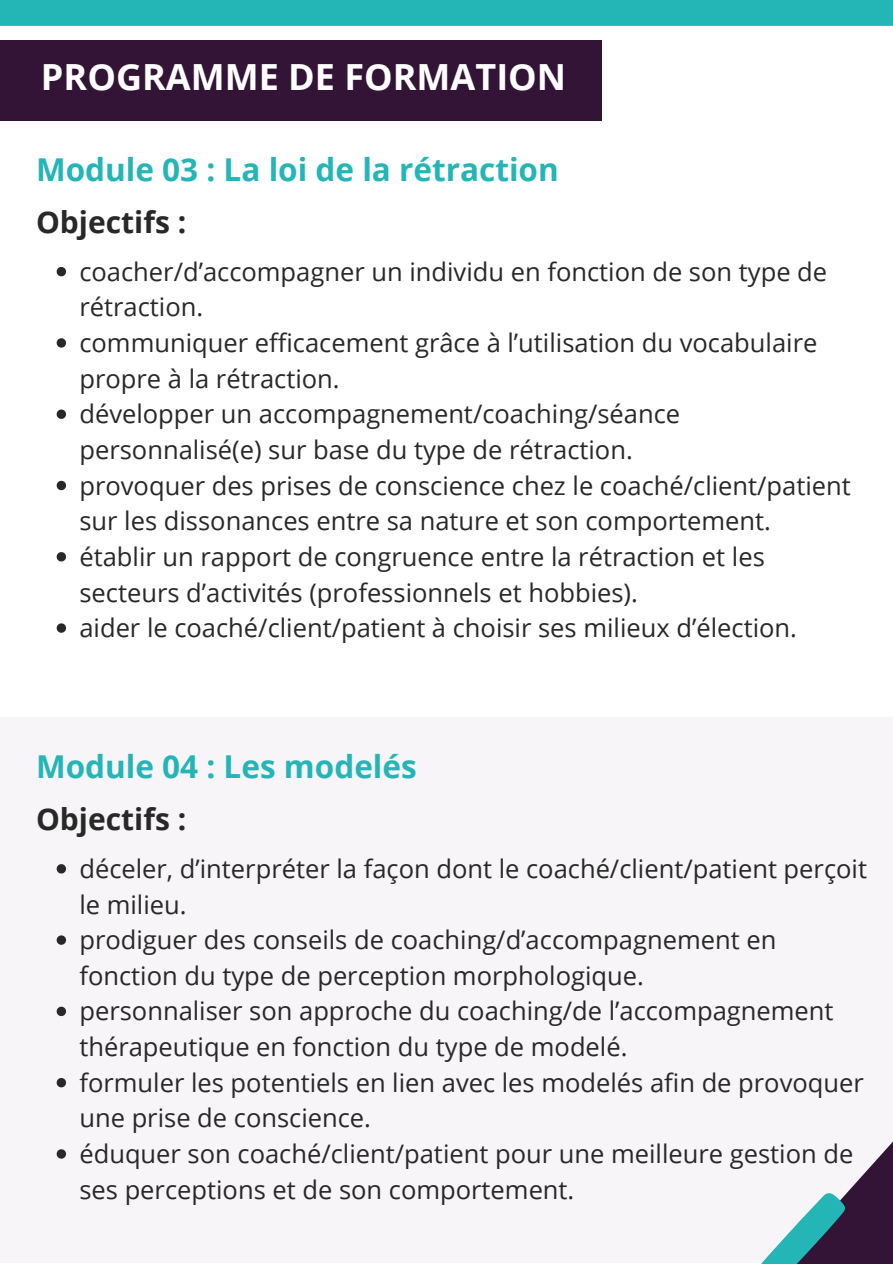
<style>
.page{position:relative;width:893px;height:1264px;background:#fff}
.page>*{position:absolute;margin:0;border:0;box-sizing:border-box;transform-origin:0 0}
.t1{font:700 36px "Open Sans";color:#fff}
.t2{font:700 31.5px "Open Sans";color:#24b5b7}
.t3{font:700 30px "Open Sans";color:#282828}
.t4{font:25.5px/35.5px "Open Sans";color:#282828}
</style>
<div class="page">
<div style="left:0;top:40px;width:601px;height:80px;background:#331436"></div>
<div style="left:0;top:717px;width:892px;height:546px;background:#f7f5f7"></div>
<svg style="left:845px;top:1142px;width:47px;height:121px;fill:#331436"></svg>
<svg style="left:762px;top:1193px;width:83px;height:70px"></svg>
<div style="left:0;top:0;width:892px;height:26px;background:#24b5b7"></div>
<svg style="left:57px;top:267px;width:9px;height:9px"></svg>
<svg style="left:57px;top:338px;width:9px;height:9px"></svg>
<svg style="left:57px;top:409px;width:9px;height:10px"></svg>
<svg style="left:57px;top:481px;width:9px;height:9px"></svg>
<svg style="left:57px;top:552px;width:9px;height:9px"></svg>
<svg style="left:57px;top:623px;width:9px;height:9px"></svg>
<svg style="left:57px;top:864px;width:9px;height:9px"></svg>
<svg style="left:57px;top:935px;width:9px;height:9px"></svg>
<svg style="left:57px;top:1006px;width:9px;height:10px"></svg>
<svg style="left:57px;top:1078px;width:9px;height:9px"></svg>
<svg style="left:57px;top:1149px;width:9px;height:9px"></svg>
<h1 class="t1" style="left:41px;top:52px;width:526px">PROGRAMME DE FORMATION</h1>
<p class="t2" style="left:36px;top:148px;width:524px">Module 03 : La loi de la rétraction</p>
<p class="t3" style="left:36px;top:201px;width:152px">Objectifs :</p>
<p class="t4" style="left:79px;top:253px;width:772px">coacher/d’accompagner un individu en fonction de son type de rétraction.<br>communiquer efficacement grâce à l’utilisation du vocabulaire propre à la rétraction.<br>développer un accompagnement/coaching/séance personnalisé(e) sur base du type de rétraction.<br>provoquer des prises de conscience chez le coaché/client/patient sur les dissonances entre sa nature et son comportement. établir un rapport de congruence entre la rétraction et les secteurs d’activités (professionnels et hobbies).<br>aider le coaché/client/patient à choisir ses milieux d’élection.</p>
<p class="t2" style="left:36px;top:744px;width:382px">Module 04 : Les modelés</p>
<p class="t3" style="left:36px;top:798px;width:152px">Objectifs :</p>
<p class="t4" style="left:79px;top:850px;width:789px">déceler, d’interpréter la façon dont le coaché/client/patient perçoit le milieu.<br>prodiguer des conseils de coaching/d’accompagnement en fonction du type de perception morphologique.<br>personnaliser son approche du coaching/de l’accompagnement thérapeutique en fonction du type de modelé.<br>formuler les potentiels en lien avec les modelés afin de provoquer une prise de conscience.<br>éduquer son coaché/client/patient pour une meilleure gestion de ses perceptions et de son comportement.</p>
</div>
